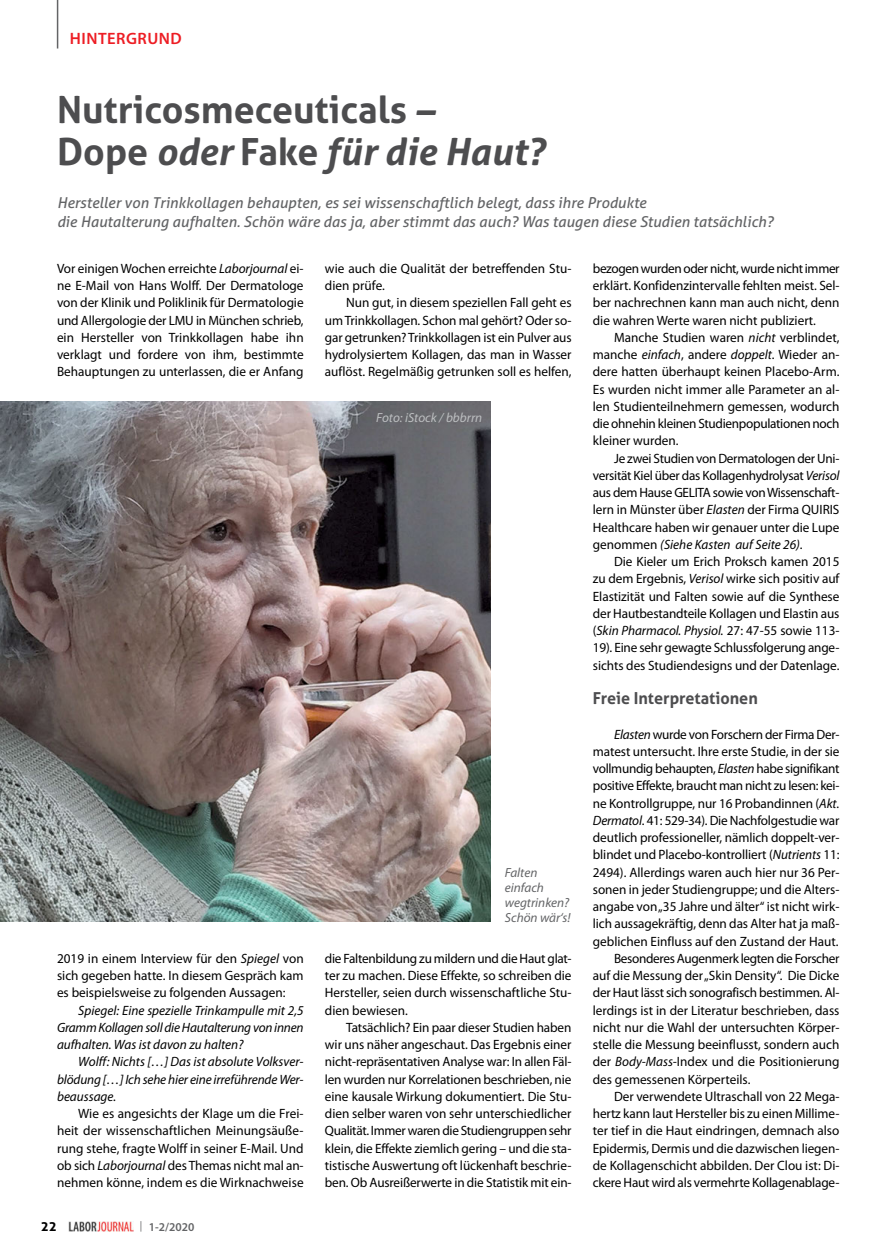
<style>
.page{position:relative;width:888px;height:1258px;background:#fff}
.page>*{position:absolute;margin:0;border:0;box-sizing:border-box;transform-origin:0 0}
.t1{font:700 37.5px/42px "Aller";color:#4d4d4f}
.t2{font:700 16.5px "Aller";color:#4d4d4f}
.t3{font:600 16.5px "Myriad Pro";letter-spacing:.03em;color:#ed1d24}
.t4{font:italic 15px/18.8px "Aller";color:#636466}
.t5{font:13.5px/17.2px "Myriad Pro";letter-spacing:-.005em;color:#000;text-align:justify}
.t6{font:13.5px "Myriad Pro";letter-spacing:-.025em;color:#000}
.t7{font:italic 13.5px "Myriad Pro";color:#000}
.t8{font:700 13.5px "Aller";color:#000}
.t9{font:italic 13.2px/15px "Myriad Pro";color:#636466}
.t10{font:italic 13.2px "Myriad Pro";color:#bcbec0}
.t11{font:600 12px "Myriad Pro";color:#636466}
.s1{font-style:italic}
.s2{font-weight:400;font-size:10.5px}
.s3{font-style:normal}
</style>
<div class="page">
<img style="left:69px;top:1221px;width:65px;height:11px">
<hr style="left:57px;top:0;width:1px;height:49px;background:#636466">
<img style="left:0;top:401px;width:491px;height:520px">
<p class="t3" style="left:70px;top:28px;width:113px">HINTERGRUND</p>
<p class="t1" style="left:57px;top:88px;width:489px">Nutricosmeceuticals <span class="s1">–<br></span>Dope <span class="s1">oder</span> Fake <span class="s1">für die Haut?</span></p>
<p class="t4" style="left:57px;top:194px;width:718px">Hersteller von Trinkkollagen behaupten, es sei wissenschaftlich belegt, dass ihre Produkte<br>die Hautalterung aufhalten. Schön wäre das ja, aber stimmt das auch? Was taugen diese Studien tatsächlich?</p>
<p class="t5" style="left:57px;top:259px;width:248px">Vor einigen Wochen erreichte <span class="s1">Laborjournal</span> ei&shy;ne E-Mail von Hans Wolff. Der Dermatologe von der Klinik und Poliklinik für Dermatologie und Allergologie der LMU in München schrieb, ein Hersteller von Trinkkollagen habe ihn verklagt und fordere von ihm, bestimmte Behauptungen zu unterlassen, die er Anfang</p>
<p class="t5" style="left:325px;top:259px;width:248px">wie auch die Qualität der betreffenden Stu-</p>
<p class="t5" style="left:325px;top:277px;width:62px">dien prüfe.</p>
<p class="t5" style="left:346px;top:294px;width:227px">Nun gut, in diesem speziellen Fall geht es</p>
<p class="t5" style="left:325px;top:311px;width:248px">um Trinkkollagen. Schon mal gehört? Oder so-</p>
<p class="t5" style="left:325px;top:328px;width:248px">gar getrunken? Trinkkollagen ist ein Pulver aus</p>
<p class="t5" style="left:325px;top:346px;width:248px">hydrolysiertem Kollagen, das man in Wasser</p>
<p class="t5" style="left:325px;top:363px;width:248px">auflöst. Regelmäßig getrunken soll es helfen,</p>
<p class="t10" style="left:376px;top:409px;width:107px">Foto: iStock / bbbrrn</p>
<p class="t5" style="left:57px;top:949px;width:248px">2019 in einem Interview für den <span class="s1">Spiegel</span> von</p>
<p class="t5" style="left:57px;top:967px;width:248px">sich gegeben hatte. In diesem Gespräch kam</p>
<p class="t5" style="left:57px;top:984px;width:230px">es beispielsweise zu folgenden Aussagen:</p>
<p class="t7" style="left:78px;top:1002px;width:227px">Spiegel: Eine spezielle Trinkampulle mit 2,5</p>
<p class="t7" style="left:57px;top:1019px;width:248px">Gramm Kollagen soll die Hautalterung von innen</p>
<p class="t7" style="left:57px;top:1036px;width:188px">aufhalten. Was ist davon zu halten?</p>
<p class="t7" style="left:78px;top:1053px;width:227px">Wolff: Nichts […] Das ist absolute Volksver-</p>
<p class="t7" style="left:57px;top:1071px;width:248px">blödung […] Ich sehe hier eine irreführende Wer-</p>
<p class="t7" style="left:57px;top:1088px;width:61px">beaussage.</p>
<p class="t5" style="left:78px;top:1105px;width:227px">Wie es angesichts der Klage um die Frei-</p>
<p class="t5" style="left:57px;top:1122px;width:248px">heit der wissenschaftlichen Meinungsäuße-</p>
<p class="t5" style="left:57px;top:1139px;width:248px">rung stehe, fragte Wolff in seiner E-Mail. Und</p>
<p class="t5" style="left:57px;top:1156px;width:248px">ob sich <span class="s1">Laborjournal</span> des Themas nicht mal an-</p>
<p class="t5" style="left:57px;top:1174px;width:248px">nehmen könne, indem es die Wirknachweise</p>
<p class="t8" style="left:41px;top:1218px;width:18px">22</p>
<p class="t11" style="left:140px;top:1219px;width:56px"><span class="s2">|</span> 1-2/2020</p>
<p class="t9" style="left:505px;top:864px;width:67px">Falten einfach wegtrinken?<br>Schön wär‘s!</p>
<p class="t5" style="left:325px;top:949px;width:248px">die Faltenbildung zu mildern und die Haut glat-</p>
<p class="t5" style="left:325px;top:967px;width:248px">ter zu machen. Diese Effekte, so schreiben die</p>
<p class="t5" style="left:325px;top:984px;width:248px">Hersteller, seien durch wissenschaftliche Stu-</p>
<p class="t5" style="left:325px;top:1001px;width:84px">dien bewiesen.</p>
<p class="t5" style="left:346px;top:1018px;width:227px">Tatsächlich? Ein paar dieser Studien haben</p>
<p class="t5" style="left:325px;top:1036px;width:248px">wir uns näher angeschaut. Das Ergebnis einer</p>
<p class="t5" style="left:325px;top:1053px;width:248px">nicht-repräsentativen Analyse war: In allen Fäl-</p>
<p class="t5" style="left:325px;top:1070px;width:248px">len wurden nur Korrelationen beschrieben, nie</p>
<p class="t5" style="left:325px;top:1087px;width:248px">eine kausale Wirkung dokumentiert. Die Stu-</p>
<p class="t5" style="left:325px;top:1105px;width:248px">dien selber waren von sehr unterschiedlicher</p>
<p class="t6" style="left:325px;top:1122px;width:248px">Qualität. Immer waren die Studiengruppen sehr</p>
<p class="t5" style="left:325px;top:1139px;width:248px">klein, die Effekte ziemlich gering – und die sta-</p>
<p class="t5" style="left:325px;top:1156px;width:248px">tistische Auswertung oft lückenhaft beschrie-</p>
<p class="t5" style="left:325px;top:1174px;width:248px">ben. Ob Ausreißerwerte in die Statistik mit ein-</p>
<p class="t6" style="left:593px;top:260px;width:248px">bezogen wurden oder nicht, wurde nicht immer</p>
<p class="t5" style="left:593px;top:277px;width:248px">erklärt. Konfidenzintervalle fehlten meist. Sel-</p>
<p class="t5" style="left:593px;top:294px;width:248px">ber nachrechnen kann man auch nicht, denn</p>
<p class="t5" style="left:593px;top:311px;width:225px">die wahren Werte waren nicht publiziert.</p>
<p class="t5" style="left:614px;top:328px;width:227px">Manche Studien waren <span class="s1">nicht</span> verblindet,</p>
<p class="t5" style="left:593px;top:346px;width:248px">manche <span class="s1">einfach</span>, andere <span class="s1">doppelt</span>. Wieder an-</p>
<p class="t5" style="left:593px;top:363px;width:248px">dere hatten überhaupt keinen Placebo-Arm.</p>
<p class="t5" style="left:593px;top:380px;width:248px">Es wurden nicht immer alle Parameter an al-</p>
<p class="t5" style="left:593px;top:397px;width:248px">len Studienteilnehmern gemessen, wodurch</p>
<p class="t6" style="left:593px;top:415px;width:248px">die ohnehin kleinen Studienpopulationen noch</p>
<p class="t5" style="left:593px;top:432px;width:87px">kleiner wurden.</p>
<p class="t6" style="left:614px;top:450px;width:227px">Je zwei Studien von Dermatologen der Uni-</p>
<p class="t5" style="left:593px;top:466px;width:248px">versität Kiel über das Kollagenhydrolysat <span class="s1">Verisol</span></p>
<p class="t6" style="left:593px;top:484px;width:248px">aus dem Hause GELITA sowie von Wissenschaft-</p>
<p class="t5" style="left:593px;top:501px;width:248px">lern in Münster über <span class="s1">Elasten</span> der Firma QUIRIS</p>
<p class="t5" style="left:593px;top:518px;width:248px">Healthcare haben wir genauer unter die Lupe</p>
<p class="t7" style="left:593px;top:536px;width:211px"><span class="s3">genommen</span> (Siehe Kasten auf Seite 26)<span class="s3">.</span></p>
<p class="t5" style="left:614px;top:553px;width:227px">Die Kieler um Erich Proksch kamen 2015</p>
<p class="t5" style="left:593px;top:570px;width:248px">zu dem Ergebnis, <span class="s1">Verisol</span> wirke sich positiv auf</p>
<p class="t5" style="left:593px;top:587px;width:248px">Elastizität und Falten sowie auf die Synthese</p>
<p class="t5" style="left:593px;top:604px;width:248px">der Hautbestandteile Kollagen und Elastin aus</p>
<p class="t7" style="left:593px;top:622px;width:248px"><span class="s3">(</span>Skin Pharmacol. Physiol. <span class="s3">27: 47-55 sowie 113-</span></p>
<p class="t5" style="left:593px;top:639px;width:248px">19). Eine sehr gewagte Schlussfolgerung ange-</p>
<p class="t5" style="left:593px;top:656px;width:248px">sichts des Studiendesigns und der Datenlage.</p>
<p class="t2" style="left:593px;top:688px;width:167px">Freie Interpretationen</p>
<p class="t5" style="left:614px;top:725px;width:227px"><span class="s1">Elasten</span> wurde von Forschern der Firma Der-</p>
<p class="t5" style="left:593px;top:742px;width:248px">matest untersucht. Ihre erste Studie, in der sie</p>
<p class="t6" style="left:593px;top:760px;width:248px">vollmundig behaupten, <span class="s1">Elasten</span> habe signifikant</p>
<p class="t6" style="left:593px;top:777px;width:248px">positive Effekte, braucht man nicht zu lesen: kei-</p>
<p class="t5" style="left:593px;top:794px;width:248px">ne Kontrollgruppe, nur 16 Probandinnen (<span class="s1">Akt.</span></p>
<p class="t5" style="left:593px;top:811px;width:248px"><span class="s1">Dermatol</span>. 41: 529-34). Die Nachfolgestudie war</p>
<p class="t5" style="left:593px;top:829px;width:248px">deutlich professioneller, nämlich doppelt-ver-</p>
<p class="t5" style="left:593px;top:846px;width:248px">blindet und Placebo-kontrolliert (<span class="s1">Nutrients</span> 11:</p>
<p class="t5" style="left:593px;top:863px;width:248px">2494). Allerdings waren auch hier nur 36 Per-</p>
<p class="t5" style="left:593px;top:880px;width:248px">sonen in jeder Studiengruppe; und die Alters-</p>
<p class="t5" style="left:593px;top:898px;width:248px">angabe von „35 Jahre und älter“ ist nicht wirk-</p>
<p class="t5" style="left:593px;top:915px;width:248px">lich aussagekräftig, denn das Alter hat ja maß-</p>
<p class="t5" style="left:593px;top:932px;width:247px">geblichen Einfluss auf den Zustand der Haut.</p>
<p class="t6" style="left:614px;top:950px;width:227px">Besonderes Augenmerk legten die Forscher</p>
<p class="t5" style="left:593px;top:967px;width:248px">auf die Messung der „Skin Density“. Die Dicke</p>
<p class="t5" style="left:593px;top:984px;width:248px">der Haut lässt sich sonografisch bestimmen. Al-</p>
<p class="t5" style="left:593px;top:1001px;width:248px">lerdings ist in der Literatur beschrieben, dass</p>
<p class="t5" style="left:593px;top:1018px;width:248px">nicht nur die Wahl der untersuchten Körper-</p>
<p class="t5" style="left:593px;top:1036px;width:248px">stelle die Messung beeinflusst, sondern auch</p>
<p class="t5" style="left:593px;top:1053px;width:248px">der <span class="s1">Body-Mass-</span>Index und die Positionierung</p>
<p class="t5" style="left:593px;top:1070px;width:159px">des gemessenen Körperteils.</p>
<p class="t5" style="left:614px;top:1087px;width:227px">Der verwendete Ultraschall von 22 Mega-</p>
<p class="t5" style="left:593px;top:1105px;width:248px">hertz kann laut Hersteller bis zu einen Millime-</p>
<p class="t5" style="left:593px;top:1122px;width:248px">ter tief in die Haut eindringen, demnach also</p>
<p class="t5" style="left:593px;top:1139px;width:248px">Epidermis, Dermis und die dazwischen liegen-</p>
<p class="t5" style="left:593px;top:1156px;width:248px">de Kollagenschicht abbilden. Der Clou ist: Di-</p>
<p class="t5" style="left:593px;top:1174px;width:248px">ckere Haut wird als vermehrte Kollagenablage-</p>
</div>
